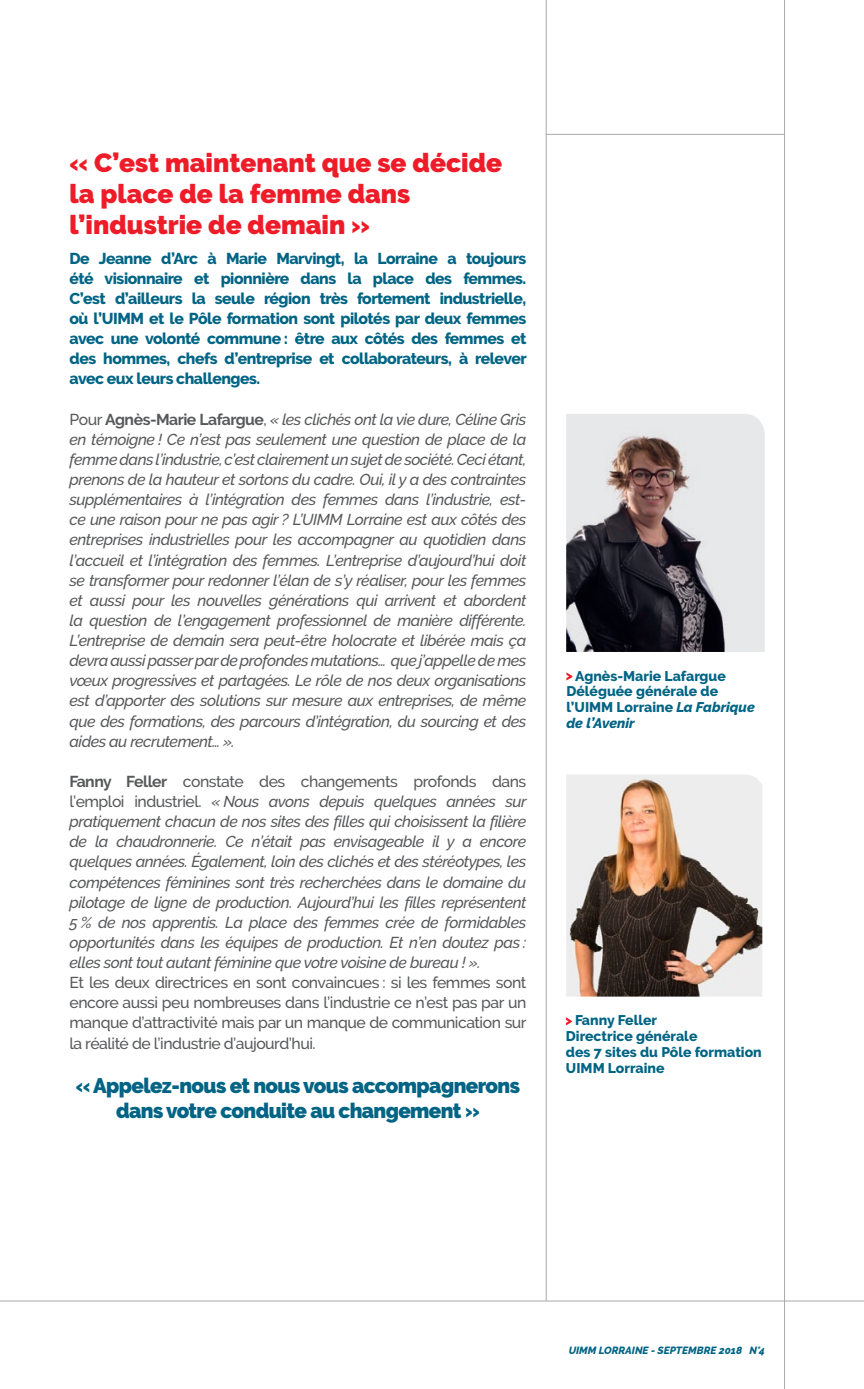
<style>
.page{position:relative;width:864px;height:1389px;background:#fff}
.page>*{position:absolute;margin:0;border:0;box-sizing:border-box;transform-origin:0 0}
._1_TITRE_ROUGE_15_PT{font:900 26.25px/30.6px "Raleway";color:#ee1c28}
._4_TITRE_BLEU_BLACK{font:900 21px/24.5px "Raleway";letter-spacing:-.03em;color:#016484;text-align:center}
._3_TXT_COURANT_9PT{font:italic 500 15.75px/20.1px "Raleway";letter-spacing:-.03em;color:#57585a;text-align:justify}
._2_INTRO_9_pt{font:800 15.75px/20.1px "Raleway";letter-spacing:-.03em;color:#016484;text-align:justify}
._3_TXT_COURANT_9PT-2{font:500 15.75px/20.1px "Raleway";letter-spacing:-.03em;color:#57585a;text-align:justify}
.Légende_photo_page_2{font:800 14px/15.8px "Raleway";color:#016484}
.t1{font:italic 800 10.5px "Raleway";color:#016484}
.s1{font-style:normal}
.s2{font-weight:700;font-style:normal}
.s3{font-style:italic}
</style>
<div class="page">
<hr style="left:783px;top:0;width:1px;height:1389px;background:#a8a9ad">
<hr style="left:545px;top:0;width:1px;height:1301px;background:#a8a9ad">
<hr style="left:0;top:1301px;width:863px;height:1px;background:#a8a9ad">
<hr style="left:546px;top:134px;width:238px;height:1px;background:#a8a9ad">
<svg style="left:566px;top:672px;width:6px;height:9px"></svg>
<img style="left:566px;top:414px;width:198px;height:238px">
<img style="left:566px;top:774px;width:196px;height:223px">
<svg style="left:565px;top:1017px;width:6px;height:8px"></svg>
<p class="_1_TITRE_ROUGE_15_PT" style="left:69px;top:148px;width:434px">« C’est maintenant que se décide la place de la femme dans l’industrie de demain »</p>
<p class="_2_INTRO_9_pt" style="left:69px;top:248px;width:458px">De Jeanne d’Arc à Marie Marvingt, la Lorraine a toujours été visionnaire et pionnière dans la place des femmes.<br>C’est d’ailleurs la seule région très fortement industrielle, où l’UIMM et le Pôle formation sont pilotés par deux femmes avec une volonté commune : être aux côtés des femmes et des hommes, chefs d’entreprise et collaborateurs, à relever avec eux leurs challenges.</p>
<p class="_3_TXT_COURANT_9PT" style="left:69px;top:409px;width:458px"><span class="s1">Pour</span> <span class="s2">Agnès-Marie Lafargue</span><span class="s1">,</span> « les clichés ont la vie dure, Céline Gris en témoigne ! Ce n’est pas seulement une question de place de la femme dans l’industrie, c’est clairement un sujet de société. Ceci étant, prenons de la hauteur et sortons du cadre. Oui, il y a des contraintes supplémentaires à l’intégration des femmes dans l’industrie, est&shy;ce une raison pour ne pas agir ? L’UIMM Lorraine est aux côtés des entreprises industrielles pour les accompagner au quotidien dans l’accueil et l’intégration des femmes. L’entreprise d’aujourd’hui doit se transformer pour redonner l’élan de s’y réaliser, pour les femmes et aussi pour les nouvelles générations qui arrivent et abordent la question de l’engagement professionnel de manière différente.<br>L’entreprise de demain sera peut-être holocrate et libérée mais ça devra aussi passer par de profondes mutations… que j’appelle de mes vœux progressives et partagées. Le rôle de nos deux organisations est d’apporter des solutions sur mesure aux entreprises, de même que des formations, des parcours d’intégration, du sourcing et des aides au recrutement… ».</p>
<p class="_3_TXT_COURANT_9PT" style="left:69px;top:771px;width:458px"><span class="s2">Fanny Feller</span> <span class="s1">constate des changements profonds dans l’emploi industriel.</span> « Nous avons depuis quelques années sur pratiquement chacun de nos sites des filles qui choisissent la filière de la chaudronnerie. Ce n’était pas envisageable il y a encore quelques années. Également, loin des clichés et des stéréotypes, les compétences féminines sont très recherchées dans le domaine du pilotage de ligne de production. Aujourd’hui les filles représentent 5 % de nos apprentis. La place des femmes crée de formidables opportunités dans les équipes de production. Et n’en doutez pas : elles sont tout autant féminine que votre voisine de bureau ! ».</p>
<p class="_3_TXT_COURANT_9PT-2" style="left:69px;top:973px;width:458px">Et les deux directrices en sont convaincues : si les femmes sont encore aussi peu nombreuses dans l’industrie ce n’est pas par un manque d’attractivité mais par un manque de communication sur la réalité de l’industrie d’aujourd’hui.</p>
<p class="_4_TITRE_BLEU_BLACK" style="left:76px;top:1074px;width:445px">« Appelez-nous et nous vous accompagnerons dans votre conduite au changement »</p>
<p class="Légende_photo_page_2" style="left:566px;top:668px;width:190px;text-indent:9px">Agnès-Marie Lafargue<br>Déléguée générale de l’UIMM Lorraine <span class="s3">La Fabrique de l’Avenir</span></p>
<p class="Légende_photo_page_2" style="left:565px;top:1013px;width:197px;text-indent:9px">Fanny Feller<br>Directrice générale<br>des 7 sites du Pôle formation<br>UIMM Lorraine</p>
<p class="t1" style="left:568px;top:1344px;width:198px">UIMM LORRAINE - SEPTEMBRE 2018 N°4</p>
</div>
